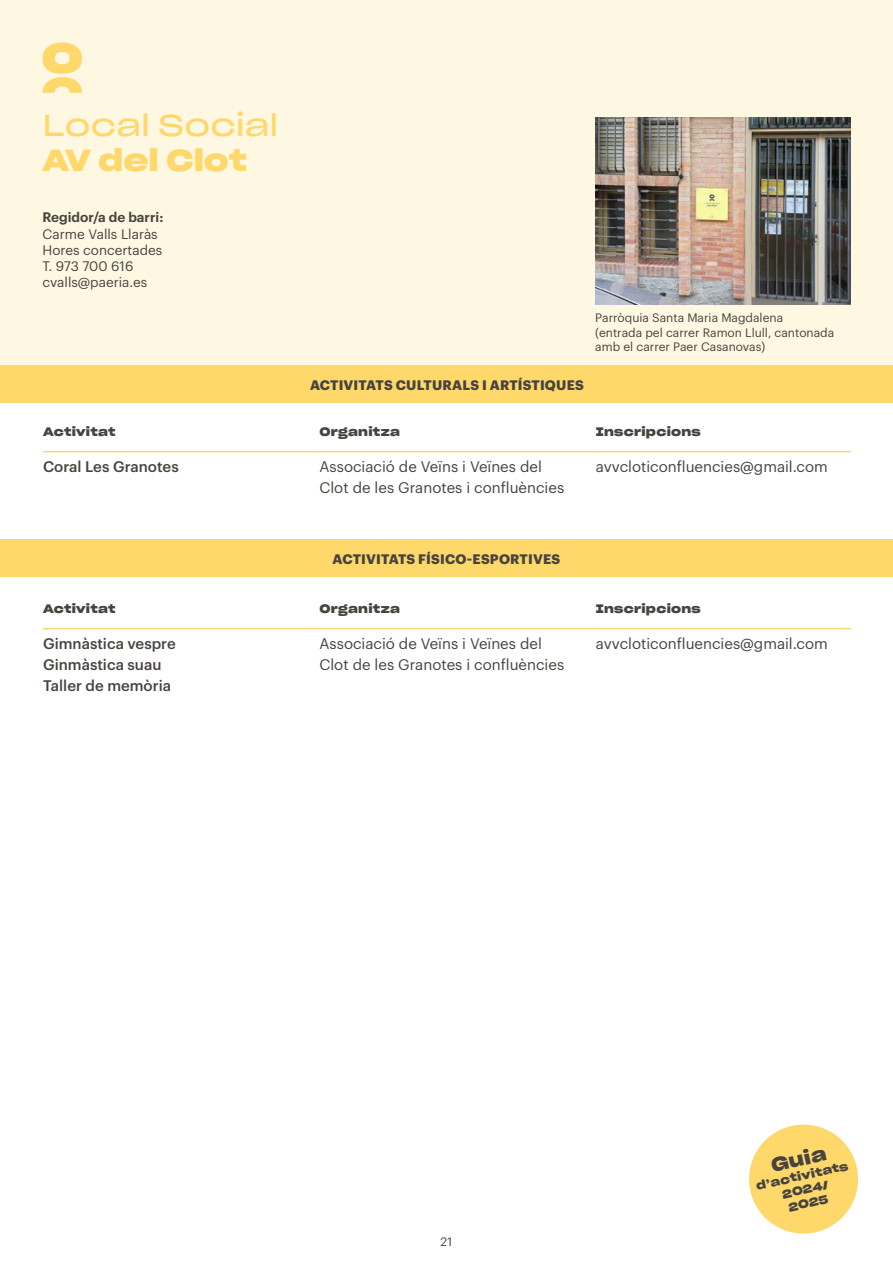
<style>
.page{position:relative;width:893px;height:1263px;background:#fff}
.page>*{position:absolute;margin:0;border:0;box-sizing:border-box;transform-origin:0 0}
.t1{font:29.7px "Sharp Grotesk Book 25";letter-spacing:.005em;color:#ffd86c}
.t2{font:29.7px "Sharp Grotesk Sm Bold 25";letter-spacing:-.005em;color:#ffd86c}
.t3{font:18.9px "Sharp Grotesk Sm Bold 25";color:#47433e}
.t4{font:15px/21px "Graphik";color:#47433e}
.t5{font:500 15px/21px "Graphik";color:#47433e}
.t6{font:13.5px/16.2px "Graphik";color:#47433e}
.t7{font:700 13.5px "Graphik";letter-spacing:.015em;color:#47433e}
.t8{font:600 13.5px "Graphik";color:#47433e}
.t9{font:12px/14.4px "Graphik";color:#47433e}
.t10{font:12px "Sharp Grotesk Sm Bold 25";letter-spacing:.02em;color:#47433e}
.t11{font:11.7px/14.1px "Sharp Grotesk Sm Bold 25";color:#47433e;text-align:center}
</style>
<div class="page">
<div style="left:0;top:0;width:893px;height:366px;background:#fef8e3"></div>
<div style="left:0;top:540px;width:893px;height:37px;background:#ffd86c"></div>
<div style="left:1px;top:366px;width:892px;height:37px;background:#ffd86c"></div>
<svg style="left:749px;top:1124px;width:110px;height:110px"></svg>
<svg style="left:43px;top:43px;width:39px;height:50px"></svg>
<img style="left:595px;top:118px;width:255px;height:186px">
<hr style="left:43px;top:451px;width:277px;height:1px;background:#ffd86c">
<hr style="left:320px;top:451px;width:276px;height:1px;background:#ffd86c">
<hr style="left:596px;top:451px;width:255px;height:1px;background:#ffd86c">
<hr style="left:43px;top:628px;width:277px;height:1px;background:#ffd86c">
<hr style="left:320px;top:628px;width:276px;height:1px;background:#ffd86c">
<hr style="left:596px;top:628px;width:255px;height:1px;background:#ffd86c">
<h1 class="t1" style="left:43px;top:99px;width:237px">Local Social</h1>
<h1 class="t2" style="left:43px;top:134px;width:206px">AV del Clot</h1>
<p class="t8" style="left:43px;top:207px;width:122px">Regidor/a de barri:</p>
<p class="t6" style="left:43px;top:225px;width:121px">Carme Valls Llaràs<br>Hores concertades<br>T. 973 700 616 cvalls@paeria.es</p>
<p class="t7" style="left:310px;top:374px;width:275px">ACTIVITATS CULTURALS I ARTÍSTIQUES</p>
<p class="t9" style="left:595px;top:310px;width:240px">Parròquia Santa Maria Magdalena<br>(entrada pel carrer Ramon Llull, cantonada amb el carrer Paer Casanovas)</p>
<p class="t10" style="left:43px;top:421px;width:74px">Activitat</p>
<p class="t10" style="left:320px;top:421px;width:82px">Organitza</p>
<p class="t10" style="left:596px;top:421px;width:106px">Inscripcions</p>
<p class="t5" style="left:43px;top:455px;width:137px">Coral Les Granotes</p>
<p class="t4" style="left:320px;top:455px;width:246px">Associació de Veïns i Veïnes del<br>Clot de les Granotes i confluències</p>
<p class="t4" style="left:596px;top:455px;width:233px">avvcloticonfluencies@gmail.com</p>
<p class="t7" style="left:333px;top:548px;width:229px">ACTIVITATS FÍSICO-ESPORTIVES</p>
<p class="t10" style="left:43px;top:598px;width:74px">Activitat</p>
<p class="t10" style="left:320px;top:598px;width:82px">Organitza</p>
<p class="t10" style="left:596px;top:598px;width:106px">Inscripcions</p>
<p class="t5" style="left:43px;top:632px;width:134px">Gimnàstica vespre<br>Ginmàstica suau<br>Taller de memòria</p>
<p class="t4" style="left:320px;top:632px;width:246px">Associació de Veïns i Veïnes del<br>Clot de les Granotes i confluències</p>
<p class="t4" style="left:596px;top:632px;width:233px">avvcloticonfluencies@gmail.com</p>
<p class="t9" style="left:441px;top:1234px;width:13px">21</p>
<p class="t3" style="left:768px;top:1149px;width:58px;rotate:-12deg">Guia</p>
<p class="t11" style="left:755px;top:1178px;width:95px;rotate:-12deg">d’activitats<br>2024/<br>2025</p>
</div>
